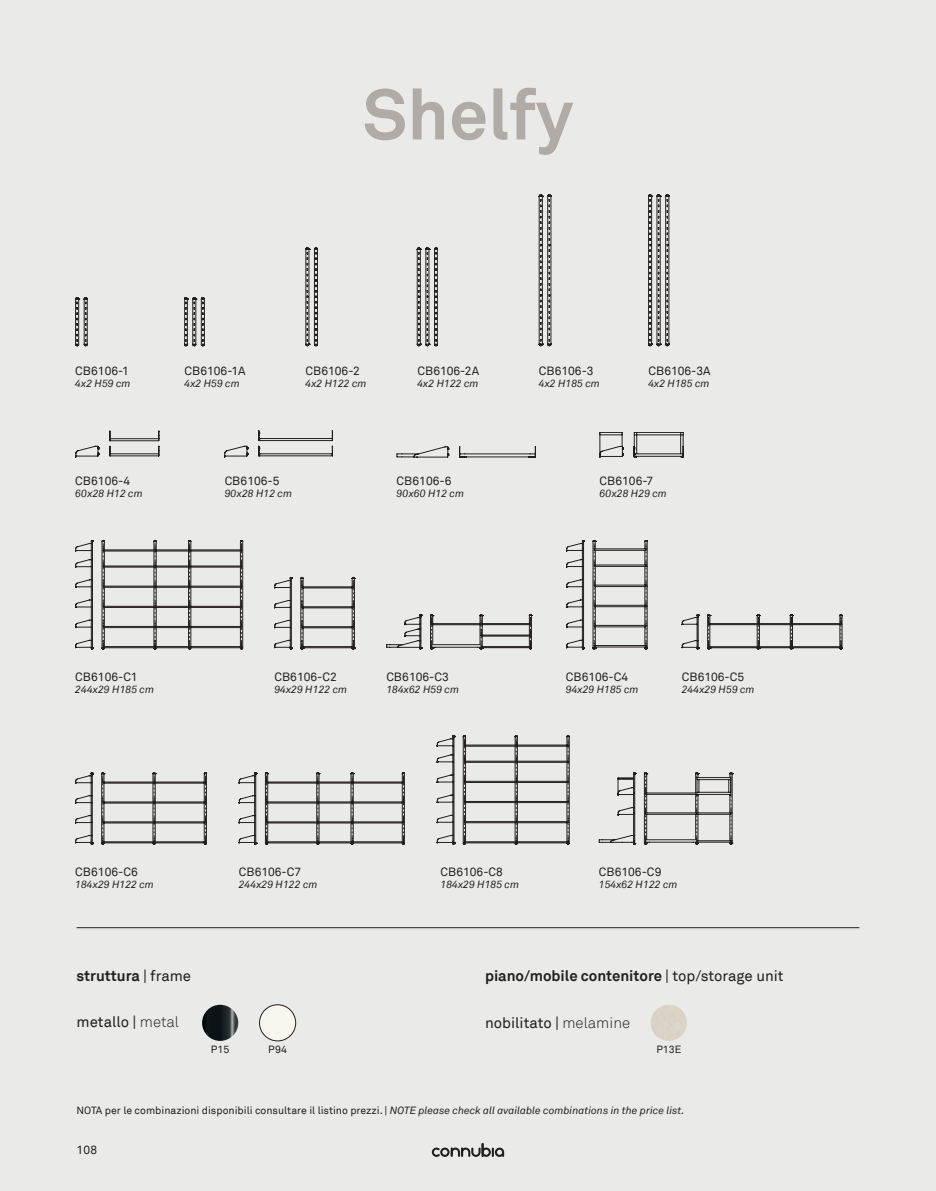
<style>
.page{position:relative;width:936px;height:1191px;background:#fff}
.page>*{position:absolute;margin:0;border:0;box-sizing:border-box;transform-origin:0 0}
.t1{font:700 70.5px "Akkurat";color:#b0aba6}
.t2{font:700 15px "Akkurat";color:#231f20}
.t3{font:15px "Akkurat";color:#231f20}
.t4{font:12px "Akkurat";color:#231f20}
.t5{font:italic 10.5px "Akkurat";color:#231f20}
.t6{font:10.5px "Akkurat";color:#231f20}
.s1{font-weight:400;font-style:italic}
.s2{font-weight:400}
.s3{font-weight:300}
.s4{font-style:italic}
</style>
<div class="page">
<div style="left:0;top:0;width:935px;height:1191px;background:#eaeae8"></div>
<hr style="left:77px;top:927px;width:782px;height:1px;background:#231f20">
<img style="left:202px;top:1004px;width:36px;height:37px;border-radius:18px">
<img style="left:259px;top:1004px;width:37px;height:37px;border-radius:18px">
<div style="left:259px;top:1004px;width:37px;height:37px;border:1px solid #231f20;border-radius:50%"></div>
<img style="left:650px;top:1004px;width:37px;height:37px;border-radius:18px">
<svg style="left:539px;top:194px;width:13px;height:152px"></svg>
<hr style="left:550px;top:196px;width:1px;height:148px;background:#231f20">
<hr style="left:547px;top:196px;width:1px;height:148px;background:#231f20">
<svg style="left:648px;top:194px;width:21px;height:152px"></svg>
<hr style="left:668px;top:196px;width:1px;height:148px;background:#231f20">
<hr style="left:665px;top:196px;width:1px;height:148px;background:#231f20">
<svg style="left:75px;top:540px;width:168px;height:110px"></svg>
<svg style="left:75px;top:297px;width:13px;height:49px"></svg>
<hr style="left:87px;top:299px;width:1px;height:45px;background:#231f20">
<hr style="left:84px;top:299px;width:1px;height:45px;background:#231f20">
<svg style="left:396px;top:446px;width:139px;height:11px"></svg>
<svg style="left:184px;top:297px;width:21px;height:49px"></svg>
<hr style="left:204px;top:299px;width:1px;height:45px;background:#231f20">
<hr style="left:201px;top:299px;width:1px;height:45px;background:#231f20">
<svg style="left:599px;top:432px;width:84px;height:25px"></svg>
<svg style="left:305px;top:247px;width:13px;height:99px"></svg>
<hr style="left:317px;top:249px;width:1px;height:95px;background:#231f20">
<hr style="left:314px;top:249px;width:1px;height:95px;background:#231f20">
<svg style="left:417px;top:247px;width:21px;height:99px"></svg>
<hr style="left:437px;top:249px;width:1px;height:95px;background:#231f20">
<hr style="left:434px;top:249px;width:1px;height:95px;background:#231f20">
<svg style="left:274px;top:576px;width:81px;height:74px"></svg>
<svg style="left:75px;top:431px;width:84px;height:26px"></svg>
<svg style="left:681px;top:614px;width:162px;height:35px"></svg>
<svg style="left:599px;top:772px;width:134px;height:73px"></svg>
<svg style="left:386px;top:614px;width:146px;height:35px"></svg>
<hr style="left:352px;top:842px;width:51px;height:1px;background:#231f20">
<hr style="left:352px;top:841px;width:51px;height:1px;background:#231f20">
<hr style="left:352px;top:822px;width:51px;height:1px;background:#231f20">
<hr style="left:352px;top:821px;width:51px;height:1px;background:#231f20">
<hr style="left:352px;top:802px;width:51px;height:1px;background:#231f20">
<hr style="left:352px;top:801px;width:51px;height:1px;background:#231f20">
<hr style="left:352px;top:783px;width:51px;height:1px;background:#231f20">
<hr style="left:352px;top:781px;width:51px;height:1px;background:#231f20">
<svg style="left:239px;top:772px;width:115px;height:73px"></svg>
<svg style="left:402px;top:772px;width:3px;height:73px"></svg>
<svg style="left:224px;top:431px;width:109px;height:26px"></svg>
<svg style="left:75px;top:772px;width:132px;height:73px"></svg>
<hr style="left:594px;top:550px;width:51px;height:1px;background:#231f20">
<hr style="left:594px;top:548px;width:51px;height:1px;background:#231f20">
<hr style="left:594px;top:566px;width:51px;height:1px;background:#231f20">
<hr style="left:594px;top:564px;width:51px;height:1px;background:#231f20">
<hr style="left:594px;top:586px;width:51px;height:1px;background:#231f20">
<hr style="left:594px;top:585px;width:51px;height:1px;background:#231f20">
<hr style="left:594px;top:606px;width:51px;height:1px;background:#231f20">
<hr style="left:594px;top:605px;width:51px;height:1px;background:#231f20">
<hr style="left:594px;top:626px;width:51px;height:1px;background:#231f20">
<hr style="left:594px;top:625px;width:51px;height:1px;background:#231f20">
<hr style="left:594px;top:646px;width:51px;height:1px;background:#231f20">
<hr style="left:594px;top:645px;width:51px;height:1px;background:#231f20">
<svg style="left:566px;top:540px;width:30px;height:109px"></svg>
<svg style="left:644px;top:540px;width:4px;height:109px"></svg>
<hr style="left:516px;top:802px;width:51px;height:1px;background:#231f20">
<hr style="left:516px;top:801px;width:51px;height:1px;background:#231f20">
<hr style="left:516px;top:782px;width:51px;height:1px;background:#231f20">
<hr style="left:516px;top:781px;width:51px;height:1px;background:#231f20">
<hr style="left:516px;top:762px;width:51px;height:1px;background:#231f20">
<hr style="left:516px;top:761px;width:51px;height:1px;background:#231f20">
<hr style="left:516px;top:822px;width:51px;height:1px;background:#231f20">
<hr style="left:516px;top:821px;width:51px;height:1px;background:#231f20">
<hr style="left:516px;top:842px;width:51px;height:1px;background:#231f20">
<hr style="left:516px;top:841px;width:51px;height:1px;background:#231f20">
<hr style="left:569px;top:736px;width:1px;height:107px;background:#231f20">
<hr style="left:516px;top:746px;width:51px;height:1px;background:#231f20">
<hr style="left:516px;top:744px;width:51px;height:1px;background:#231f20">
<svg style="left:437px;top:735px;width:81px;height:110px"></svg>
<svg style="left:566px;top:735px;width:3px;height:110px"></svg>
<svg style="left:431px;top:1143px;width:73px;height:14px"></svg>
<h1 class="t1" style="left:362px;top:70px;width:212px">Shelfy</h1>
<p class="t4" style="left:75px;top:363px;width:55px">CB6106-1</p>
<p class="t5" style="left:75px;top:377px;width:57px">4x2 H59 cm</p>
<p class="t4" style="left:75px;top:473px;width:56px">CB6106-4</p>
<p class="t5" style="left:75px;top:487px;width:69px">60x28 H12 cm</p>
<p class="t4" style="left:184px;top:363px;width:63px">CB6106-1A</p>
<p class="t5" style="left:184px;top:377px;width:57px">4x2 H59 cm</p>
<p class="t4" style="left:305px;top:363px;width:56px">CB6106-2</p>
<p class="t5" style="left:305px;top:377px;width:63px">4x2 H122 cm</p>
<p class="t4" style="left:417px;top:363px;width:63px">CB6106-2A</p>
<p class="t5" style="left:417px;top:377px;width:63px">4x2 H122 cm</p>
<p class="t4" style="left:225px;top:473px;width:56px">CB6106-5</p>
<p class="t5" style="left:225px;top:487px;width:69px">90x28 H12 cm</p>
<p class="t4" style="left:396px;top:473px;width:56px">CB6106-6</p>
<p class="t5" style="left:396px;top:487px;width:69px">90x60 H12 cm</p>
<p class="t4" style="left:539px;top:363px;width:56px">CB6106-3</p>
<p class="t5" style="left:539px;top:377px;width:63px">4x2 H185 cm</p>
<p class="t4" style="left:648px;top:363px;width:64px">CB6106-3A</p>
<p class="t5" style="left:648px;top:377px;width:63px">4x2 H185 cm</p>
<p class="t4" style="left:599px;top:473px;width:55px">CB6106-7</p>
<p class="t5" style="left:599px;top:487px;width:69px">60x28 H29 cm</p>
<p class="t4" style="left:75px;top:669px;width:64px">CB6106-C1</p>
<p class="t5" style="left:75px;top:683px;width:80px">244x29 H185 cm</p>
<p class="t4" style="left:75px;top:864px;width:64px">CB6106-C6</p>
<p class="t5" style="left:75px;top:878px;width:80px">184x29 H122 cm</p>
<p class="t4" style="left:274px;top:669px;width:64px">CB6106-C2</p>
<p class="t5" style="left:274px;top:683px;width:74px">94x29 H122 cm</p>
<p class="t4" style="left:386px;top:669px;width:64px">CB6106-C3</p>
<p class="t5" style="left:386px;top:683px;width:74px">184x62 H59 cm</p>
<p class="t4" style="left:565px;top:669px;width:64px">CB6106-C4</p>
<p class="t5" style="left:565px;top:683px;width:74px">94x29 H185 cm</p>
<p class="t4" style="left:681px;top:669px;width:64px">CB6106-C5</p>
<p class="t5" style="left:681px;top:683px;width:74px">244x29 H59 cm</p>
<p class="t4" style="left:239px;top:864px;width:64px">CB6106-C7</p>
<p class="t5" style="left:239px;top:878px;width:80px">244x29 H122 cm</p>
<p class="t4" style="left:440px;top:864px;width:64px">CB6106-C8</p>
<p class="t5" style="left:440px;top:878px;width:80px">184x29 H185 cm</p>
<p class="t4" style="left:599px;top:864px;width:64px">CB6106-C9</p>
<p class="t5" style="left:599px;top:878px;width:80px">154x62 H122 cm</p>
<h2 class="t2" style="left:77px;top:966px;width:116px">struttura <span class="s1">|</span> <span class="s2">frame</span></h2>
<h2 class="t3" style="left:77px;top:1013px;width:104px">metallo | <span class="s3">metal</span></h2>
<h2 class="t3" style="left:485px;top:1013px;width:147px">nobilitato | <span class="s3">melamine</span></h2>
<h2 class="t2" style="left:485px;top:966px;width:300px">piano/mobile contenitore <span class="s1">|</span> <span class="s2">top/storage unit</span></h2>
<p class="t6" style="left:211px;top:1043px;width:20px">P15</p>
<p class="t6" style="left:268px;top:1043px;width:20px">P94</p>
<p class="t6" style="left:656px;top:1043px;width:26px">P13E</p>
<p class="t6" style="left:77px;top:1104px;width:609px">NOTA per le combinazioni disponibili consultare il listino prezzi. | <span class="s4">NOTE please check all available combinations in the price list.</span></p>
<p class="t4" style="left:77px;top:1143px;width:22px">108</p>
</div>
